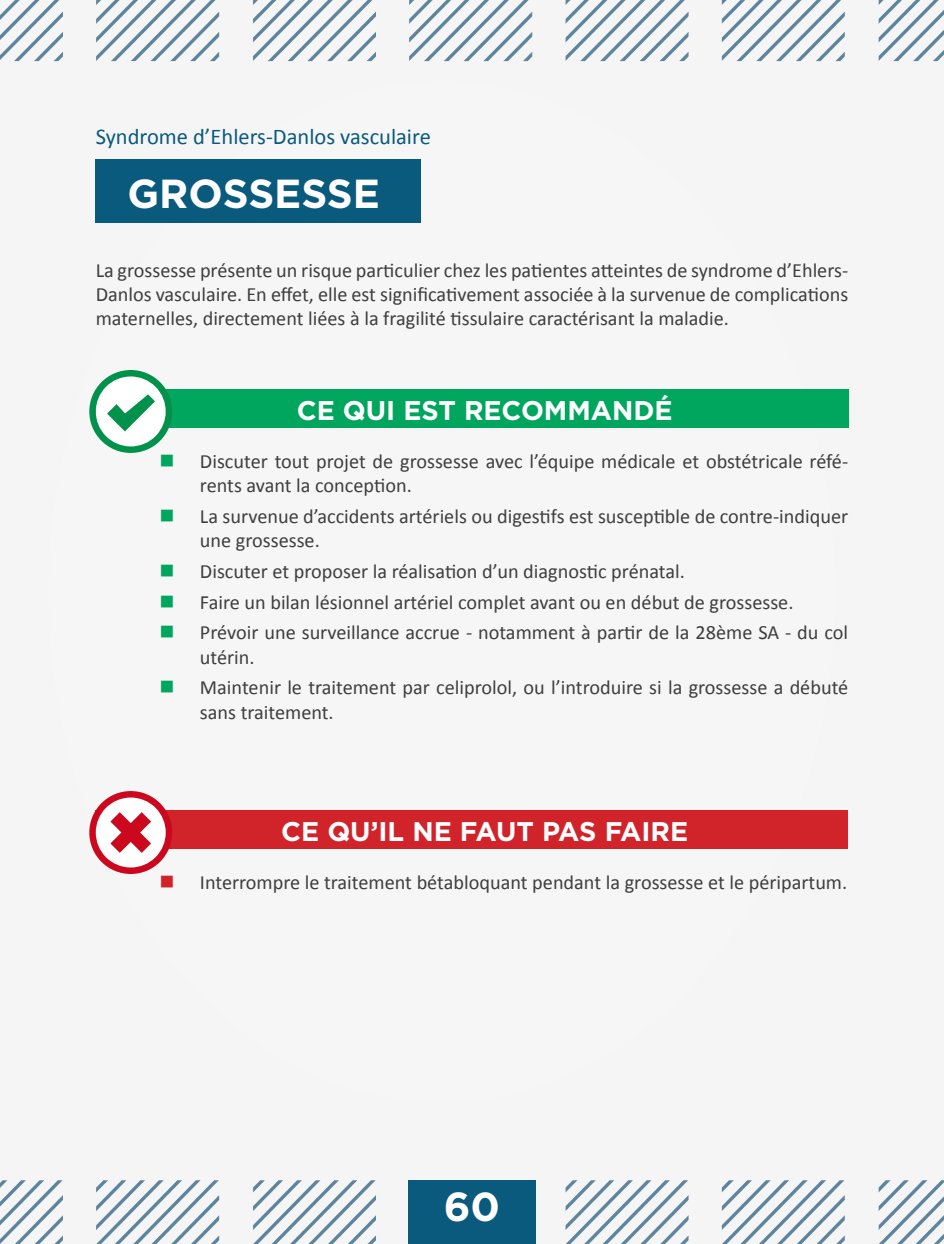
<style>
.page{position:relative;width:944px;height:1244px;background:#fff}
.page>*{position:absolute;margin:0;border:0;box-sizing:border-box;transform-origin:0 0}
.t1{font:700 40.5px "Gotham";color:#fff}
.t2{font:700 27px "Gotham";color:#fff}
.t3{font:22.5px "Calibri";color:#0a5a7e}
.t4{font:20.25px/24.3px "Calibri";color:#3e3e3f}
</style>
<div class="page">
<div style="left:96px;top:159px;width:325px;height:64px;background:#0a5a7e"></div>
<div style="left:96px;top:810px;width:752px;height:38px;background:#d1232a"></div>
<div style="left:96px;top:389px;width:752px;height:38px;background:#00a65d"></div>
<img style="left:0;top:0;width:944px;height:62px">
<img style="left:0;top:1180px;width:944px;height:64px">
<div style="left:408px;top:1180px;width:128px;height:64px;background:#0a5a7e"></div>
<svg style="left:89px;top:791px;width:87px;height:83px"></svg>
<svg style="left:89px;top:370px;width:87px;height:83px"></svg>
<p class="t3" style="left:96px;top:123px;width:337px">Syndrome d’Ehlers-Danlos vasculaire</p>
<p class="t1" style="left:128px;top:171px;width:254px">GROSSESSE</p>
<p class="t4" style="left:96px;top:258px;width:754px;text-align:justify">La grossesse présente un risque particulier chez les patientes atteintes de syndrome d’Ehlers-Danlos vasculaire. En effet, elle est significativement associée à la survenue de complications maternelles, directement liées à la fragilité tissulaire caractérisant la maladie.</p>
<p class="t2" style="left:297px;top:394px;width:377px">CE QUI EST RECOMMANDÉ</p>
<p class="t4" style="left:200px;top:449px;width:650px">Discuter tout projet de grossesse avec l’équipe médicale et obstétricale réfé&shy;rents avant la conception.</p>
<p class="t4" style="left:200px;top:504px;width:650px">La survenue d’accidents artériels ou digestifs est susceptible de contre-indiquer une grossesse.</p>
<p class="t4" style="left:200px;top:559px;width:486px">Discuter et proposer la réalisation d’un diagnostic prénatal.</p>
<p class="t4" style="left:200px;top:590px;width:595px">Faire un bilan lésionnel artériel complet avant ou en début de grossesse.</p>
<p class="t4" style="left:200px;top:621px;width:650px">Prévoir une surveillance accrue - notamment à partir de la 28ème SA - du col utérin.</p>
<p class="t4" style="left:200px;top:676px;width:650px">Maintenir le traitement par celiprolol, ou l’introduire si la grossesse a débuté sans traitement.</p>
<p class="t2" style="left:281px;top:815px;width:408px">CE QU’IL NE FAUT PAS FAIRE</p>
<p class="t4" style="left:200px;top:870px;width:649px">Interrompre le traitement bétabloquant pendant la grossesse et le péripartum.</p>
<p class="t1" style="left:444px;top:1183px;width:58px">60</p>
</div>
